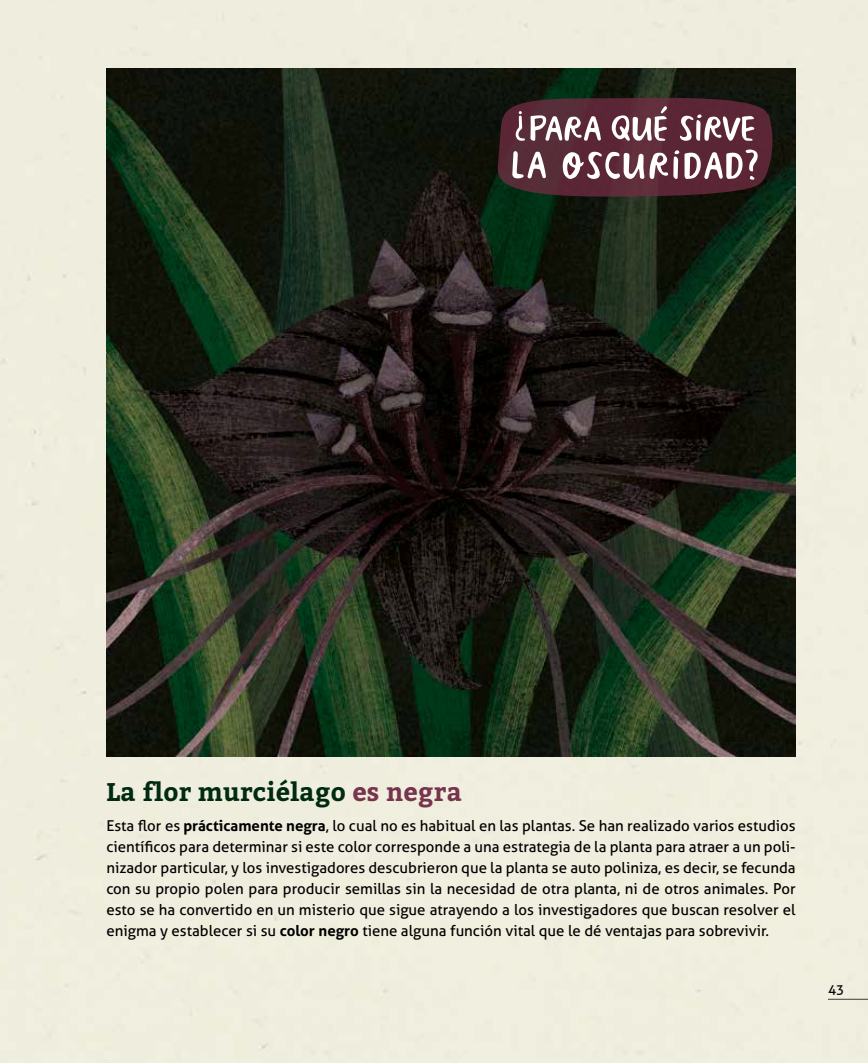
<style>
.page{position:relative;width:868px;height:1063px;background:#fff}
.page>*{position:absolute;margin:0;border:0;box-sizing:border-box;transform-origin:0 0}
.t1{font:700 25.5px "Bitter";letter-spacing:.01em;color:#002b12}
.t2{font:15px/21px "Aller";color:#000;text-align:justify}
.t3{font:13.5px "Aller";color:#000}
.s1{color:#77344d}
.s2{font-weight:700}
</style>
<div class="page">
<div style="left:0;top:0;width:867px;height:1063px;background:#efedde"></div>
<hr style="left:827px;top:999px;width:40px;height:1px;background:#000">
<img style="left:106px;top:68px;width:689px;height:688px">
<svg style="left:497px;top:97px;width:276px;height:100px;background:#6e4a54"></svg>
<h1 class="t1" style="left:106px;top:776px;width:357px">La flor murciélago <span class="s1">es negra</span></h1>
<p class="t2" style="left:106px;top:815px;width:690px">Esta flor es <span class="s2">prácticamente negra</span>, lo cual no es habitual en las plantas. Se han realizado varios estudios científicos para determinar si este color corresponde a una estrategia de la planta para atraer a un poli&shy;nizador particular, y los investigadores descubrieron que la planta se auto poliniza, es decir, se fecunda con su propio polen para producir semillas sin la necesidad de otra planta, ni de otros animales. Por esto se ha convertido en un misterio que sigue atrayendo a los investigadores que buscan resolver el enigma y establecer si su <span class="s2">color negro</span> tiene alguna función vital que le dé ventajas para sobrevivir.</p>
<p class="t3" style="left:827px;top:981px;width:18px">43</p>
</div>
